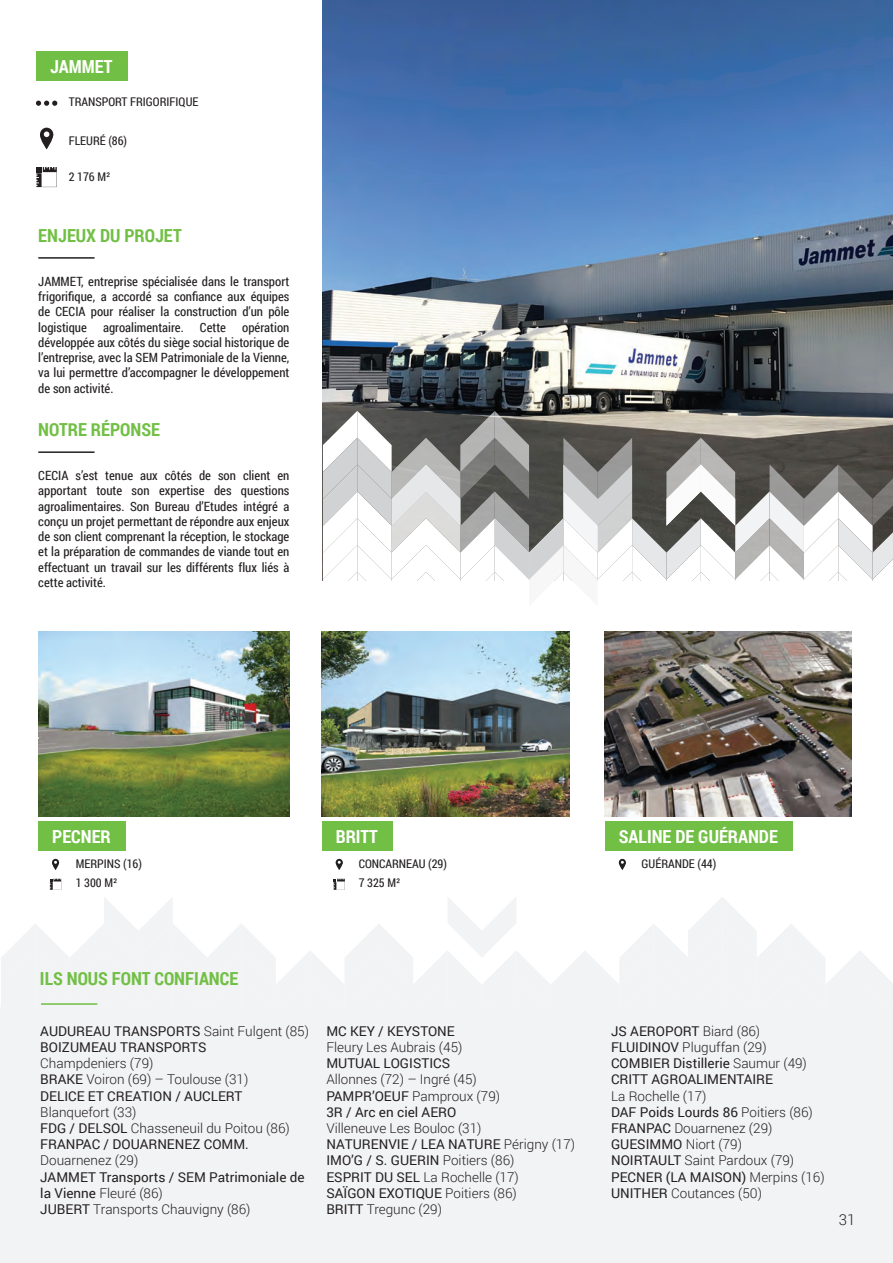
<style>
.page{position:relative;width:893px;height:1263px;background:#fff}
.page>*{position:absolute;margin:0;border:0;box-sizing:border-box;transform-origin:0 0}
.t1{font:700 18px "Roboto Condensed";color:#71bf44}
.t2{font:700 18px "Roboto Condensed";color:#fff}
.t3{font:300 15px "Roboto";color:#231f20}
.t4{font:300 13.5px/16.2px "Roboto";color:#231f20}
.t5{font:13.5px/16.2px "Roboto";color:#231f20}
.t6{font:12.75px/15.3px "Roboto Condensed";color:#231f20;text-align:justify}
.t7{font:12px/19.5px "Roboto Condensed";color:#231f20}
.s1{font-weight:300}
.s2{font-weight:400}
</style>
<div class="page">
<div style="left:0;top:1007px;width:893px;height:256px;background:#f2f3f4"></div>
<div style="left:36px;top:51px;width:92px;height:30px;background:#71bf44"></div>
<div style="left:322px;top:821px;width:71px;height:30px;background:#71bf44"></div>
<div style="left:605px;top:821px;width:188px;height:30px;background:#71bf44"></div>
<div style="left:38px;top:821px;width:88px;height:30px;background:#71bf44"></div>
<svg style="left:36px;top:167px;width:21px;height:20px"></svg>
<svg style="left:1px;top:858px;width:892px;height:149px"></svg>
<img style="left:323px;top:0;width:570px;height:411px">
<svg style="left:323px;top:411px;width:570px;height:303px"></svg>
<img style="left:38px;top:631px;width:251px;height:186px">
<img style="left:322px;top:631px;width:247px;height:186px">
<img style="left:605px;top:631px;width:247px;height:186px">
<svg style="left:40px;top:128px;width:13px;height:13px"></svg>
<svg style="left:40px;top:131px;width:13px;height:18px"></svg>
<hr style="left:38px;top:257px;width:57px;height:2px;background:#231f20">
<hr style="left:38px;top:451px;width:57px;height:2px;background:#231f20">
<hr style="left:41px;top:1003px;width:56px;height:2px;background:#71bf44">
<svg style="left:36px;top:101px;width:21px;height:5px"></svg>
<h1 class="t2" style="left:50px;top:54px;width:64px">JAMMET</h1>
<p class="t7" style="left:69px;top:91px;width:131px">TRANSPORT FRIGORIFIQUE</p>
<p class="t7" style="left:69px;top:131px;width:60px">FLEURÉ (86)</p>
<p class="t7" style="left:69px;top:166px;width:43px">2 176 M²</p>
<h1 class="t1" style="left:38px;top:222px;width:145px">ENJEUX DU PROJET</h1>
<p class="t6" style="left:38px;top:273px;width:253px">JAMMET, entreprise spécialisée dans le transport frigorifique, a accordé sa confiance aux équipes de CECIA pour réaliser la construction d’un pôle logistique</p>
<p class="t6" style="left:38px;top:319px;width:253px;text-indent:204px">opération développée aux côtés du siège social historique de l’entreprise, avec la SEM Patrimoniale de la Vienne, va lui permettre d’accompagner le développement de son activité.</p>
<h1 class="t1" style="left:38px;top:417px;width:123px">NOTRE RÉPONSE</h1>
<p class="t6" style="left:38px;top:467px;width:253px">CECIA s’est tenue aux côtés de son client en apportant toute son expertise des questions agroalimentaires. Son Bureau d’Etudes intégré a conçu un projet permettant de répondre aux enjeux de son client comprenant la réception, le stockage et la préparation de commandes de viande tout en effectuant un travail sur les différents flux liés à cette activité.</p>
<p class="t6" style="left:103px;top:319px;width:82px">agroalimentaire.</p>
<p class="t6" style="left:200px;top:319px;width:28px">Cette</p>
<h1 class="t2" style="left:52px;top:824px;width:60px">PECNER</h1>
<p class="t7" style="left:76px;top:853px;width:68px">MERPINS (16)<br>1 300 M²</p>
<h1 class="t2" style="left:336px;top:824px;width:44px">BRITT</h1>
<p class="t7" style="left:359px;top:853px;width:90px">CONCARNEAU (29)<br>7 325 M²</p>
<h1 class="t1" style="left:40px;top:966px;width:200px">ILS NOUS FONT CONFIANCE</h1>
<p class="t5" style="left:40px;top:1022px;width:270px">AUDUREAU TRANSPORTS <span class="s1">Saint Fulgent (85)<br></span>BOIZUMEAU TRANSPORTS</p>
<p class="t4" style="left:40px;top:1055px;width:209px">Champdeniers (79)<br><span class="s2">BRAKE</span> Voiron (69) – Toulouse (31)<br><span class="s2">DELICE ET CREATION / AUCLERT</span></p>
<p class="t4" style="left:40px;top:1103px;width:251px">Blanquefort (33)<br><span class="s2">FDG / DELSOL</span> Chasseneuil du Poitou (86)<br><span class="s2">FRANPAC / DOUARNENEZ COMM.</span></p>
<p class="t4" style="left:40px;top:1152px;width:100px">Douarnenez (29)</p>
<p class="t5" style="left:40px;top:1168px;width:266px">JAMMET Transports / SEM Patrimoniale de la Vienne <span class="s1">Fleuré (86)<br></span>JUBERT <span class="s1">Transports Chauvigny (86)</span></p>
<p class="t5" style="left:326px;top:1022px;width:130px">MC KEY / KEYSTONE</p>
<p class="t4" style="left:326px;top:1038px;width:138px">Fleury Les Aubrais (45)</p>
<p class="t5" style="left:326px;top:1055px;width:125px">MUTUAL LOGISTICS</p>
<p class="t4" style="left:326px;top:1071px;width:175px">Allonnes (72) – Ingré (45)<br><span class="s2">PAMPR’OEUF</span> Pamproux (79)<br><span class="s2">3R / Arc en ciel AERO</span></p>
<p class="t4" style="left:326px;top:1119px;width:250px">Villeneuve Les Bouloc (31)<br><span class="s2">NATURENVIE / LEA NATURE</span> Périgny (17)<br><span class="s2">IMO’G / S. GUERIN</span> Poitiers (86)<br><span class="s2">ESPRIT DU SEL</span> La Rochelle (17)<br><span class="s2">SAÏGON EXOTIQUE</span> Poitiers (86)<br><span class="s2">BRITT</span> Tregunc (29)</p>
<h1 class="t2" style="left:619px;top:824px;width:161px">SALINE DE GUÉRANDE</h1>
<p class="t7" style="left:642px;top:853px;width:76px">GUÉRANDE (44)</p>
<p class="t5" style="left:611px;top:1022px;width:197px">JS AEROPORT <span class="s1">Biard (86)<br></span>FLUIDINOV <span class="s1">Pluguffan (29)<br></span>COMBIER Distillerie <span class="s1">Saumur (49)<br></span>CRITT AGROALIMENTAIRE</p>
<p class="t4" style="left:611px;top:1087px;width:215px">La Rochelle (17)<br><span class="s2">DAF Poids Lourds 86</span> Poitiers (86)<br><span class="s2">FRANPAC</span> Douarnenez (29)<br><span class="s2">GUESIMMO</span> Niort (79)<br><span class="s2">NOIRTAULT</span> Saint Pardoux (79)<br><span class="s2">PECNER (LA MAISON)</span> Merpins (16)<br><span class="s2">UNITHER</span> Coutances (50)</p>
<p class="t3" style="left:839px;top:1209px;width:18px">31</p>
</div>
